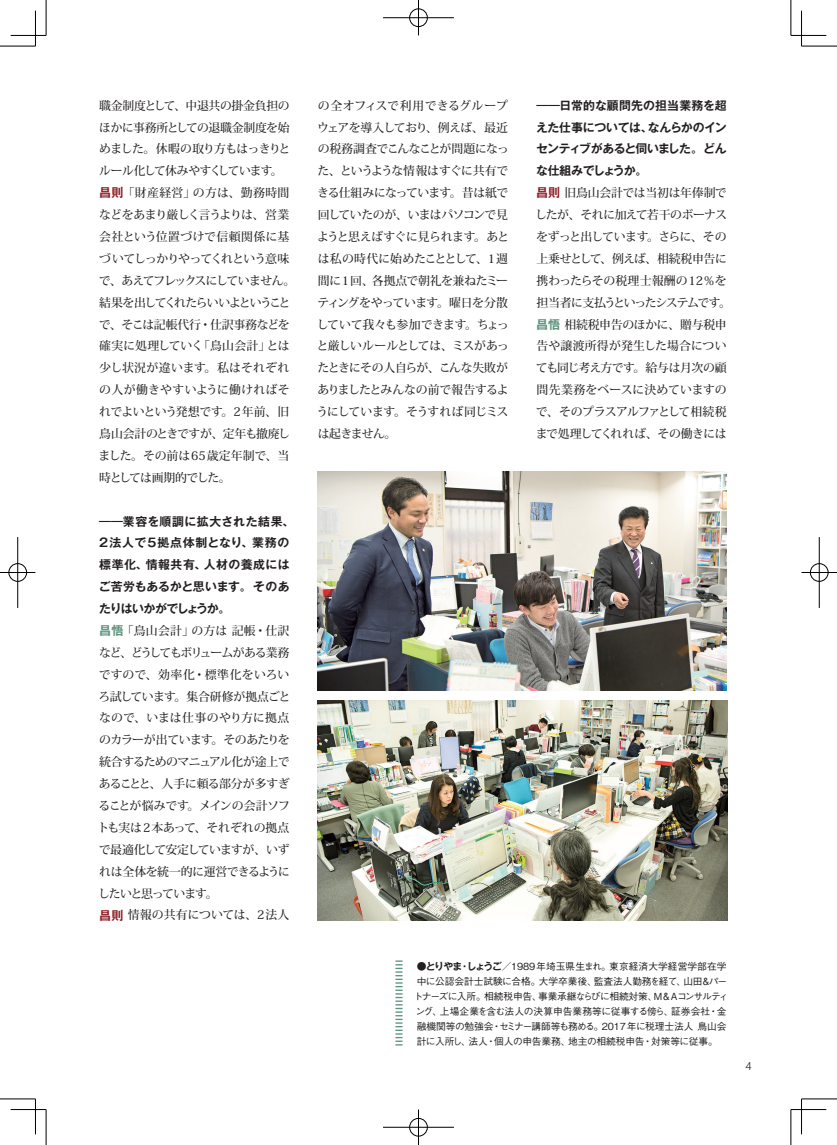
<style>
.page{position:relative;width:837px;height:1145px;background:#fff}
.page>*{position:absolute;margin:0;border:0;box-sizing:border-box;transform-origin:0 0}
.t1{font:500 11.88px/21.9px "Koz Min Pr 6 N";letter-spacing:-.035em;color:#231f20}
.t2{font:700 11.88px/21.9px "Gothic MB101 Pro De";letter-spacing:.035em;color:#231f20}
.t3{font:700 11.88px/21.9px "Gothic MB101 Pro De";letter-spacing:-.015em;color:#231f20;text-align:justify}
.t4{font:300 11.25px "Helvetica LT Std";color:#231f20}
.t5{font:500 9.75px "Gothic BBB Pro";letter-spacing:-.01em;color:#231f20}
.t6{font:500 9.75px "Gothic BBB Pro";letter-spacing:-.055em;color:#231f20}
.s1{font-family:"Gothic MB101 Pro De";font-weight:700;font-size:12.12px;color:#8c1b23}
.s2{font-family:"Gothic MB101 Pro De";font-weight:700;font-size:12.12px;color:#5a927c}
.s3{font-family:"Gothic MB101 Pro De";font-weight:700}
</style>
<div class="page">
<img style="left:318px;top:701px;width:408px;height:219px">
<img style="left:318px;top:471px;width:408px;height:220px">
<svg style="left:395px;top:960px;width:7px;height:85px"></svg>
<hr style="left:0;top:46px;width:35px;height:1px;background:#000">
<hr style="left:801px;top:46px;width:35px;height:1px;background:#000">
<hr style="left:0;top:1098px;width:35px;height:1px;background:#000">
<hr style="left:801px;top:1098px;width:35px;height:1px;background:#000">
<hr style="left:46px;top:0;width:1px;height:35px;background:#000">
<hr style="left:46px;top:1109px;width:1px;height:35px;background:#000">
<hr style="left:790px;top:0;width:1px;height:35px;background:#000">
<hr style="left:790px;top:1109px;width:1px;height:35px;background:#000">
<hr style="left:11px;top:35px;width:35px;height:1px;background:#000">
<hr style="left:790px;top:35px;width:36px;height:1px;background:#000">
<hr style="left:11px;top:1109px;width:35px;height:1px;background:#000">
<hr style="left:790px;top:1109px;width:36px;height:1px;background:#000">
<hr style="left:35px;top:11px;width:1px;height:35px;background:#000">
<hr style="left:35px;top:1098px;width:1px;height:36px;background:#000">
<hr style="left:801px;top:11px;width:1px;height:35px;background:#000">
<hr style="left:801px;top:1098px;width:1px;height:36px;background:#000">
<div style="left:408px;top:8px;width:20px;height:19px;border:2px solid #fff;border-radius:50%"></div>
<hr style="left:383px;top:17px;width:71px;height:2px;background:#fff">
<hr style="left:417px;top:0;width:2px;height:35px;background:#fff">
<div style="left:409px;top:9px;width:18px;height:18px;border:1px solid #000;border-radius:50%"></div>
<hr style="left:383px;top:18px;width:71px;height:1px;background:#000">
<hr style="left:418px;top:0;width:1px;height:35px;background:#000">
<div style="left:408px;top:1117px;width:20px;height:20px;border:2px solid #fff;border-radius:50%"></div>
<hr style="left:383px;top:1126px;width:71px;height:2px;background:#fff">
<hr style="left:417px;top:1109px;width:2px;height:35px;background:#fff">
<div style="left:409px;top:1118px;width:18px;height:18px;border:1px solid #000;border-radius:50%"></div>
<hr style="left:383px;top:1127px;width:71px;height:1px;background:#000">
<hr style="left:418px;top:1109px;width:1px;height:35px;background:#000">
<div style="left:8px;top:562px;width:19px;height:20px;border:2px solid #fff;border-radius:50%"></div>
<hr style="left:0;top:571px;width:35px;height:2px;background:#fff">
<hr style="left:17px;top:537px;width:2px;height:71px;background:#fff">
<div style="left:9px;top:563px;width:18px;height:18px;border:1px solid #000;border-radius:50%"></div>
<hr style="left:0;top:572px;width:35px;height:1px;background:#000">
<hr style="left:18px;top:537px;width:1px;height:71px;background:#000">
<div style="left:809px;top:562px;width:19px;height:20px;border:2px solid #fff;border-radius:50%"></div>
<hr style="left:801px;top:571px;width:35px;height:2px;background:#fff">
<div style="left:809px;top:563px;width:19px;height:18px;border:1px solid #000;border-radius:50%"></div>
<hr style="left:801px;top:572px;width:35px;height:1px;background:#000">
<hr style="left:818px;top:537px;width:1px;height:71px;background:#000">
<p class="t1" style="left:99px;top:95px;width:198px">職金制度として、中退共の掛金負担のほかに事務所としての退職金制度を始めました。休暇の取り方もはっきりとルール化して休みやすくしています。<span class="s1">昌則</span> 「財産経営」の方は、勤務時間などをあまり厳しく言うよりは、営業会社という位置づけで信頼関係に基づいてしっかりやってくれという意味で、あえてフレックスにしていません。結果を出してくれたらいいよということで、そこは記帳代行・仕訳事務などを確実に処理していく「鳥山会計」とは少し状況が違います。私はそれぞれの人が働きやすいように働ければそれでよいという発想です。2年前、旧鳥山会計のときですが、定年も撤廃しました。その前は65歳定年制で、当時としては画期的でした。</p>
<p class="t2" style="left:99px;top:508px;width:197px">――業容を順調に拡大された結果、<br>2法人で5拠点体制となり、業務の標準化、情報共有、人材の養成にはご苦労もあるかと思います。そのあたりはいかがでしょうか。</p>
<p class="t1" style="left:97px;top:620px;width:194px"><span class="s2">昌悟</span> 「鳥山会計」の方は 記帳・仕訳など、どうしてもボリュームがある業務ですので、効率化・標準化をいろいろ試しています。集合研修が拠点ごとなので、いまは仕事のやり方に拠点のカラーが出ています。そのあたりを統合するためのマニュアル化が途上であることと、人手に頼る部分が多すぎることが悩みです。メインの会計ソフトも実は2本あって、それぞれの拠点で最適化して安定していますが、いずれは全体を統一的に運営できるようにしたいと思っています。<br><span class="s1">昌則</span> 情報の共有については、2法人</p>
<p class="t1" style="left:316px;top:95px;width:194px;text-align:justify">の全オフィスで利用できるグループウェアを導入しており、例えば、最近の税務調査でこんなことが問題になった、というような情報はすぐに共有できる仕組みになっています。昔は紙で回していたのが、いまはパソコンで見ようと思えばすぐに見られます。あとは私の時代に始めたこととして、1週間に1回、各拠点で朝礼を兼ねたミーティングをやっています。曜日を分散していて我々も参加できます。ちょっと厳しいルールとしては、ミスがあったときにその人自らが、こんな失敗がありましたとみんなの前で報告するようにしています。そうすれば同じミスは起きません。</p>
<p class="t3" style="left:536px;top:93px;width:192px">――日常的な顧問先の担当業務を超えた仕事については、なんらかのインセンティブがあると伺いました。どんな仕組みでしょうか。</p>
<p class="t1" style="left:535px;top:182px;width:197px"><span class="s1">昌則</span> 旧鳥山会計では当初は年俸制でしたが、それに加えて若干のボーナスをずっと出しています。さらに、その上乗せとして、例えば、相続税申告に携わったらその税理士報酬の12％を担当者に支払うといったシステムです。<span class="s2">昌悟</span> 相続税申告のほかに、贈与税申告や譲渡所得が発生した場合についても同じ考え方です。給与は月次の顧問先業務をベースに決めていますので、そのプラスアルファとして相続税まで処理してくれれば、その働きには</p>
<p class="t5" style="left:416px;top:958px;width:311px"><span class="s3">●とりやま・しょうご／</span>1989年埼玉県生まれ。東京経済大学経営学部在学</p>
<p class="t5" style="left:416px;top:973px;width:312px">中に公認会計士試験に合格。大学卒業後、監査法人勤務を経て、山田＆パー</p>
<p class="t6" style="left:413px;top:988px;width:316px">トナーズに入所。相続税申告、事業承継ならびに相続対策、M＆Aコンサルティ</p>
<p class="t5" style="left:415px;top:1003px;width:312px">ング、上場企業を含む法人の決算申告業務等に従事する傍ら、証券会社・金</p>
<p class="t5" style="left:416px;top:1018px;width:311px">融機関等の勉強会・セミナー講師等も務める。2017年に税理士法人 鳥山会</p>
<p class="t5" style="left:416px;top:1033px;width:302px">計に入所し、法人・個人の申告業務、地主の相続税申告・対策等に従事。</p>
<p class="t4" style="left:745px;top:1059px;width:8px">4</p>
</div>
